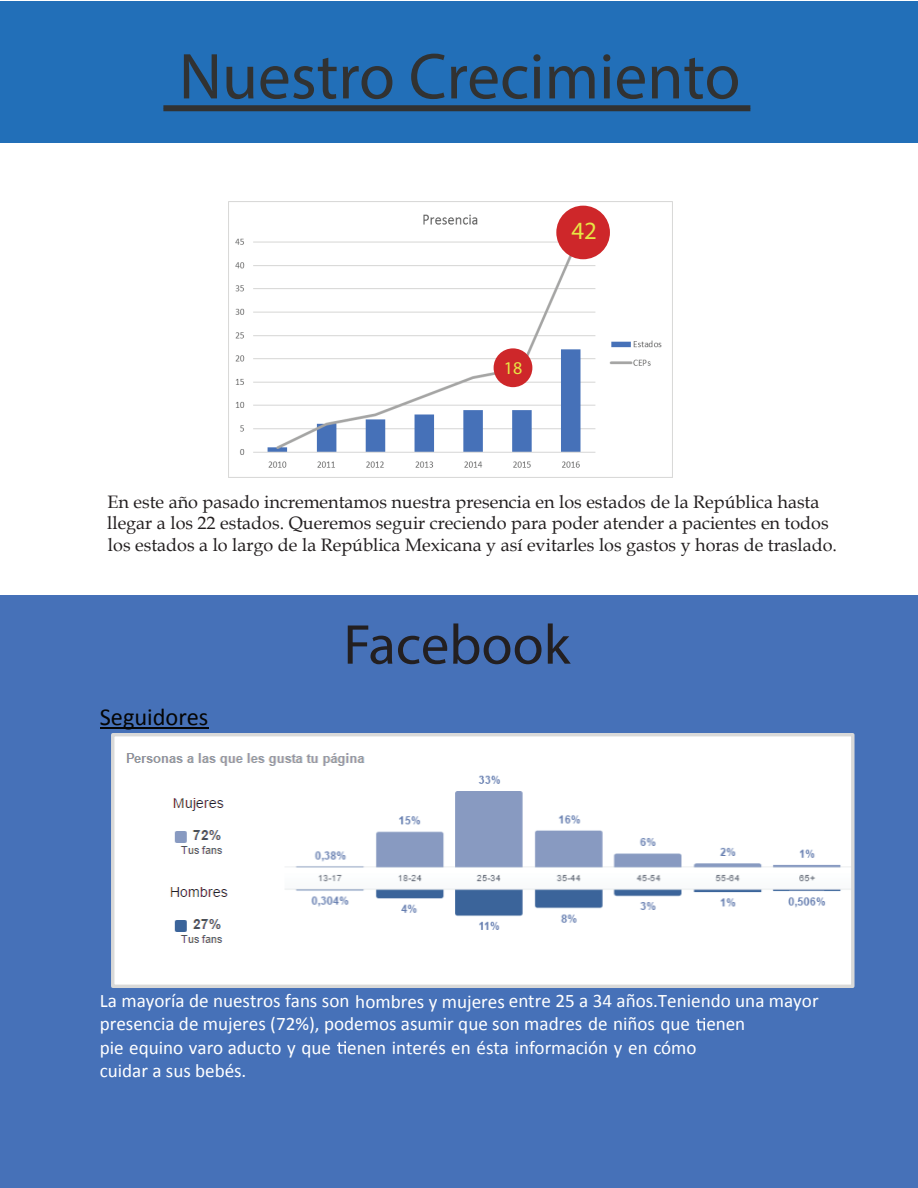
<style>
.page{position:relative;width:918px;height:1188px;background:#fff}
.page>*{position:absolute;margin:0;border:0;box-sizing:border-box;transform-origin:0 0}
.t1{font:65.4px "Myriad Pro";color:#313232}
.t2{font:56.55px "Myriad Pro";color:#231f20}
.t3{font:24.9px "Myriad Pro";color:#e7e645}
.t4{font:24.3px "Calibri";color:#050504}
.t5{font:19.2px/23.4px "Calibri";color:#fff}
.t6{font:18px/21.6px "Book Antiqua";color:#231f20}
.t7{font:18px "Myriad Pro";color:#e7e645}
</style>
<div class="page">
<div style="left:0;top:595px;width:918px;height:593px;background:#4671b8"></div>
<img style="left:235px;top:205px;width:427px;height:263px">
<hr style="left:100px;top:728px;width:108px;height:1px;background:#050504">
<svg style="left:696px;top:1018px;width:9px;height:13px"></svg>
<svg style="left:337px;top:1041px;width:9px;height:13px"></svg>
<img style="left:115px;top:737px;width:736px;height:247px">
<div style="left:111px;top:733px;width:744px;height:255px;border:3px solid #d9d9d8"></div>
<div style="left:494px;top:348px;width:38px;height:39px;background:#ce272a;border-radius:50%"></div>
<div style="left:556px;top:206px;width:54px;height:53px;background:#ce272a;border-radius:50%"></div>
<div style="left:0;top:2px;width:918px;height:141px;background:#226fb8"></div>
<div style="left:163px;top:105px;width:587px;height:6px;background:#313232"></div>
<h1 class="t1" style="left:179px;top:36px;width:563px">Nuestro Crecimiento</h1>
<p class="t7" style="left:504px;top:357px;width:20px">18</p>
<h3 class="t3" style="left:571px;top:215px;width:27px">42</h3>
<p class="t6" style="left:107px;top:490px;width:731px">En este año pasado incrementamos nuestra presencia en los estados de la República hasta llegar a los 22 estados. Queremos seguir creciendo para poder atender a pacientes en todos los estados a lo largo de la República Mexicana y así evitarles los gastos y horas de traslado.</p>
<h3 class="t4" style="left:100px;top:700px;width:110px">Seguidores</h3>
<h2 class="t2" style="left:343px;top:610px;width:228px">Facebook</h2>
<p class="t5" style="left:100px;top:988px;width:720px">La mayoría de nuestros fans son hombres y mujeres entre 25 a 34 años.Teniendo una mayor presencia de mujeres (72%), podemos asumir que son madres de niños que enen<br>pie equino varo aducto y que enen interés en ésta información y en cómo<br>cuidar a sus bebés.</p>
</div>
